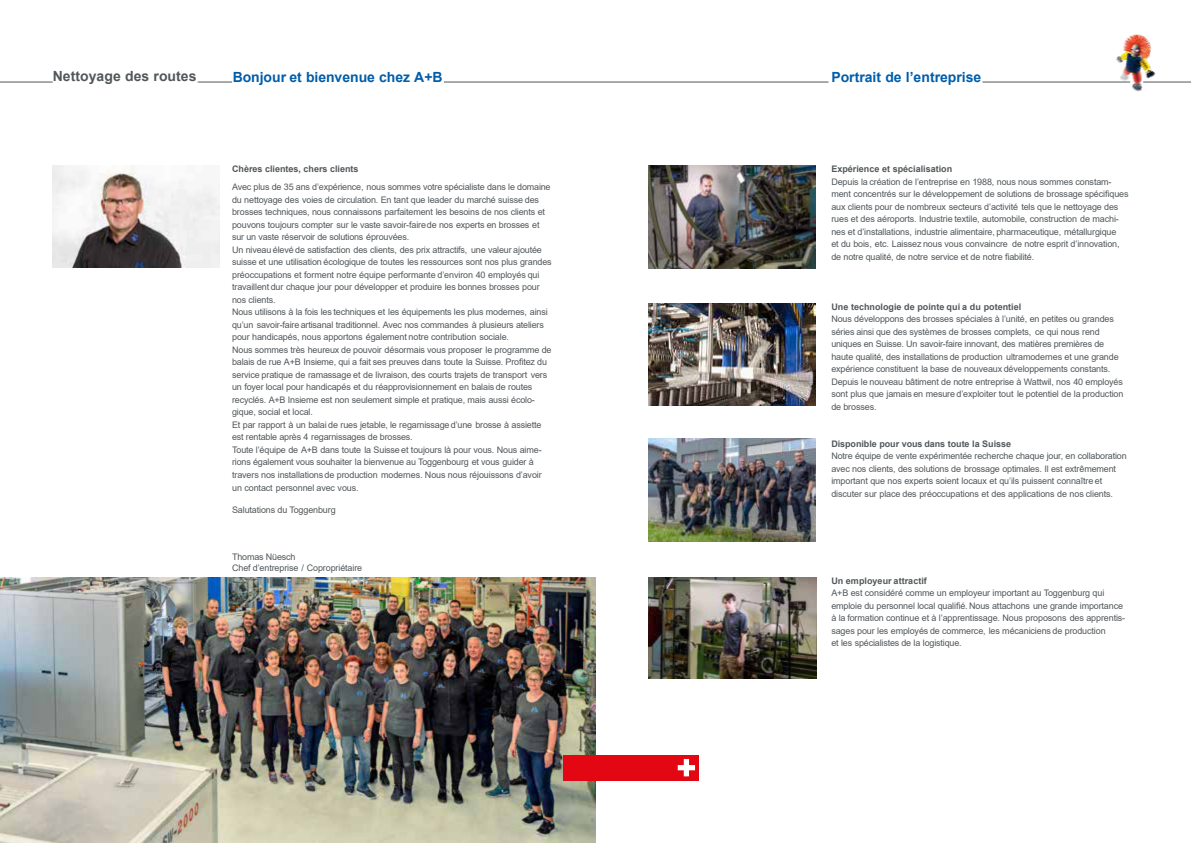
<style>
.page{position:relative;width:1191px;height:843px;background:#fff}
.page>*{position:absolute;margin:0;border:0;box-sizing:border-box;transform-origin:0 0}
.t1{font:700 14px "Arial";color:#005daa}
.t2{font:700 14px "Arial";letter-spacing:.005em;color:#52575a}
.t3{font:9px/12.5px "Arial";letter-spacing:-.015em;color:#52575a}
.t4{font:700 9px "Arial";color:#52575a}
</style>
<div class="page">
<img style="left:0;top:577px;width:596px;height:265px">
<div style="left:564px;top:754px;width:135px;height:26px;background:#e30613"></div>
<svg style="left:678px;top:759px;width:17px;height:17px"></svg>
<hr style="left:982px;top:82px;width:148px;height:1px;background:#52575a">
<img style="left:1112px;top:34px;width:45px;height:57px">
<hr style="left:1143px;top:82px;width:48px;height:1px;background:#52575a">
<hr style="left:444px;top:82px;width:385px;height:1px;background:#52575a">
<hr style="left:0;top:82px;width:53px;height:1px;background:#52575a">
<hr style="left:198px;top:82px;width:34px;height:1px;background:#52575a">
<img style="left:52px;top:165px;width:167px;height:102px">
<img style="left:649px;top:166px;width:167px;height:102px">
<img style="left:649px;top:439px;width:167px;height:102px">
<img style="left:649px;top:303px;width:167px;height:102px">
<img style="left:649px;top:577px;width:167px;height:101px">
<h1 class="t2" style="left:53px;top:71px;width:145px">Nettoyage des routes</h1>
<h1 class="t1" style="left:233px;top:72px;width:211px">Bonjour et bienvenue chez A+B</h1>
<h1 class="t1" style="left:831px;top:72px;width:152px">Portrait de l’entreprise</h1>
<p class="t4" style="left:232px;top:165px;width:128px">Chères clientes, chers clients</p>
<p class="t3" style="left:232px;top:181px;width:321px">Avec plus de 35 ans d’expérience, nous sommes votre spécialiste dans le domaine du nettoyage des voies de circulation. En tant que leader du marché suisse des brosses techniques, nous connaissons parfaitement les besoins de nos clients et pouvons toujours compter sur le vaste savoir-fairede nos experts en brosses et sur un vaste réservoir de solutions éprouvées.<br>Un niveau élevé de satisfaction des clients, des prix attractifs, une valeur ajoutée suisse et une utilisation écologique de toutes les ressources sont nos plus grandes préoccupations et forment notre équipe performante d’environ 40 employés qui travaillent dur chaque jour pour développer et produire les bonnes brosses pour nos clients.<br>Nous utilisons à la fois les techniques et les équipements les plus modernes, ainsi qu’un savoir-faire artisanal traditionnel. Avec nos commandes à plusieurs ateliers pour handicapés, nous apportons également notre contribution sociale.<br>Nous sommes très heureux de pouvoir désormais vous proposer le programme de balais de rue A+B Insieme, qui a fait ses preuves dans toute la Suisse. Profitez du service pratique de ramassage et de livraison, des courts trajets de transport vers un foyer local pour handicapés et du réapprovisionnement en balais de routes recyclés. A+B Insieme est non seulement simple et pratique, mais aussi écolo&shy;gique, social et local.<br>Et par rapport à un balai de rues jetable, le regarnissage d’une brosse à assiette est rentable après 4 regarnissages de brosses.<br>Toute l’équipe de A+B dans toute la Suisse et toujours là pour vous. Nous aime&shy;rions également vous souhaiter la bienvenue au Toggenbourg et vous guider à travers nos installations de production modernes. Nous nous réjouissons d’avoir un contact personnel avec vous.</p>
<p class="t3" style="left:232px;top:504px;width:105px">Salutations du Toggenburg</p>
<p class="t3" style="left:232px;top:552px;width:132px;line-height:11px">Thomas Nüesch<br>Chef d’entreprise / Copropriétaire</p>
<p class="t4" style="left:831px;top:166px;width:122px">Expérience et spécialisation</p>
<p class="t3" style="left:831px;top:176px;width:299px">Depuis la création de l’entreprise en 1988, nous nous sommes constam&shy;ment concentrés sur le développement de solutions de brossage spécifiques aux clients pour de nombreux secteurs d’activité tels que le nettoyage des rues et des aéroports. Industrie textile, automobile, construction de machi&shy;nes et d’installations, industrie alimentaire, pharmaceutique, métallurgique<br>et du bois, etc. Laissez nous vous convaincre de notre esprit d’innovation, de notre qualité, de notre service et de notre fiabilité.</p>
<p class="t4" style="left:831px;top:303px;width:191px">Une technologie de pointe qui a du potentiel</p>
<p class="t3" style="left:831px;top:313px;width:294px">Nous développons des brosses spéciales à l’unité, en petites ou grandes séries ainsi que des systèmes de brosses complets, ce qui nous rend uniques en Suisse. Un savoir-faire innovant, des matières premières de haute qualité, des installations de production ultramodernes et une grande expérience constituent la base de nouveaux développements constants.<br>Depuis le nouveau bâtiment de notre entreprise à Wattwil, nos 40 employés sont plus que jamais en mesure d’exploiter tout le potentiel de la production de brosses.</p>
<p class="t4" style="left:831px;top:440px;width:181px">Disponible pour vous dans toute la Suisse</p>
<p class="t3" style="left:831px;top:450px;width:297px">Notre équipe de vente expérimentée recherche chaque jour, en collaboration avec nos clients, des solutions de brossage optimales. Il est extrêmement important que nos experts soient locaux et qu’ils puissent connaître et discuter sur place des préoccupations et des applications de nos clients.</p>
<p class="t4" style="left:831px;top:576px;width:97px">Un employeur attractif</p>
<p class="t3" style="left:831px;top:587px;width:295px">A+B est considéré comme un employeur important au Toggenburg qui emploie du personnel local qualifié. Nous attachons une grande importance à la formation continue et à l’apprentissage. Nous proposons des apprentis&shy;sages pour les employés de commerce, les mécaniciens de production<br>et les spécialistes de la logistique.</p>
</div>
